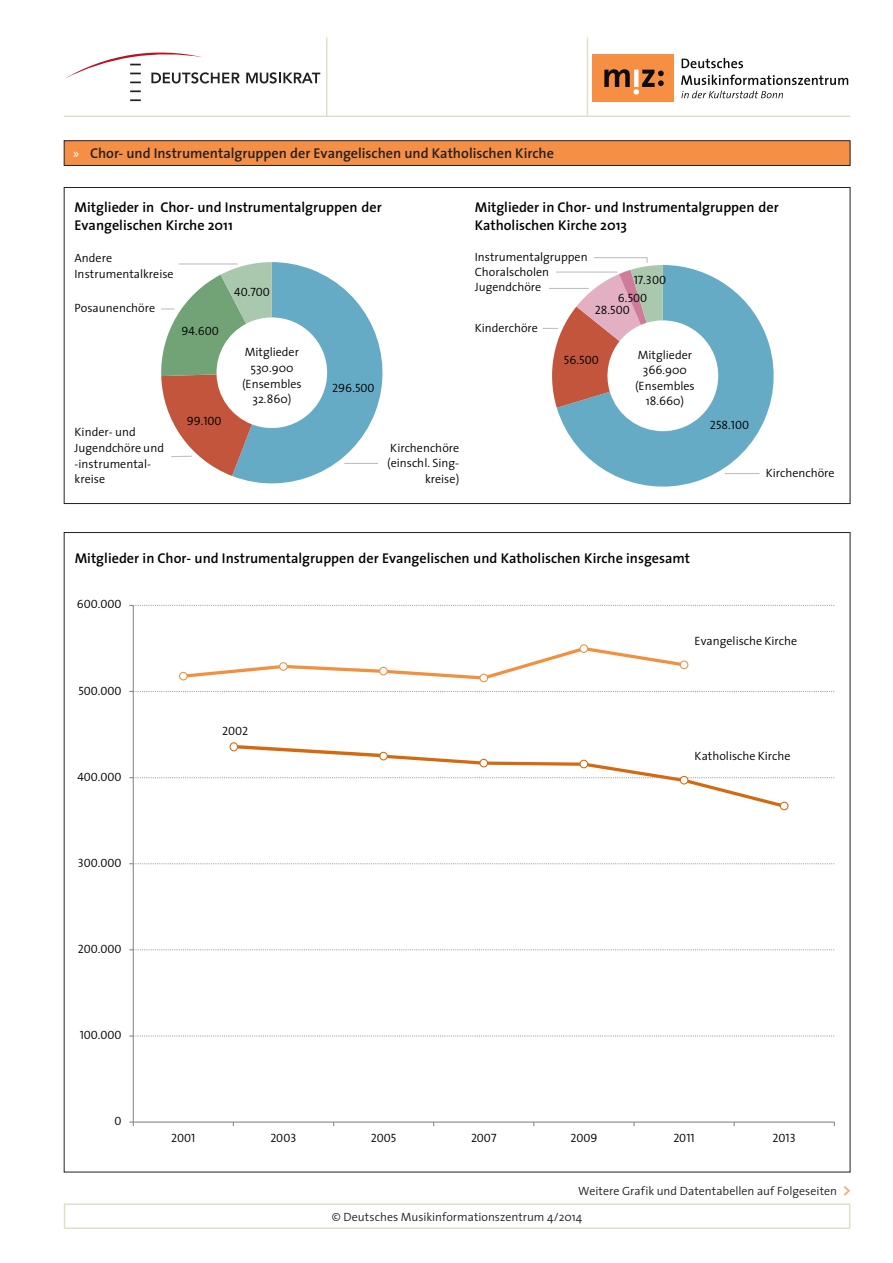
<style>
.page{position:relative;width:893px;height:1263px;background:#fff}
.page>*{position:absolute;margin:0;border:0;box-sizing:border-box;transform-origin:0 0}
.t1{font:600 16.5px "The Sans";color:#f9a367}
.t2{font:600 14.25px/18.6px "The Sans";letter-spacing:-.005em;color:#000}
.t3{font:600 14.25px "The Sans";color:#231f20}
.t4{font:300 12px/15.6px "The Sans";color:#000}
.t5{font:12px "The Sans Semi Light Caps";color:#000}
.Text_links_normal_8{font:300 12px "The Sans";color:#231f20}
.Text_zentriert_8_PT{font:300 12px "The Sans";color:#231f20}
.s1{font-family:"Myriad Pro";font-weight:400;color:#fff}
</style>
<div class="page">
<hr style="left:64px;top:115px;width:786px;height:2px;background:#e1dfc6">
<hr style="left:587px;top:38px;width:1px;height:77px;background:#e1dfc6">
<hr style="left:326px;top:38px;width:1px;height:79px;background:#e1dfc6">
<svg style="left:246px;top:72px;width:74px;height:12px"></svg>
<svg style="left:65px;top:52px;width:175px;height:32px"></svg>
<svg style="left:130px;top:90px;width:11px;height:2px"></svg>
<svg style="left:130px;top:99px;width:11px;height:2px"></svg>
<div style="left:592px;top:55px;width:82px;height:47px;background:#f68e43"></div>
<svg style="left:681px;top:75px;width:167px;height:10px"></svg>
<svg style="left:682px;top:58px;width:61px;height:10px"></svg>
<svg style="left:681px;top:91px;width:102px;height:7px"></svg>
<svg style="left:604px;top:69px;width:60px;height:26px"></svg>
<svg style="left:63px;top:140px;width:788px;height:26px;background:#e58644"></svg>
<svg style="left:63px;top:1203px;width:788px;height:26px"></svg>
<hr style="left:133px;top:605px;width:1px;height:517px;background:#868686">
<svg style="left:129px;top:1035px;width:705px;height:1px"></svg>
<svg style="left:129px;top:949px;width:705px;height:1px"></svg>
<svg style="left:129px;top:863px;width:705px;height:1px"></svg>
<svg style="left:129px;top:691px;width:705px;height:1px"></svg>
<svg style="left:129px;top:605px;width:705px;height:1px"></svg>
<hr style="left:133px;top:1121px;width:701px;height:1px;background:#868686">
<svg style="left:129px;top:1121px;width:5px;height:5px"></svg>
<svg style="left:180px;top:647px;width:508px;height:34px"></svg>
<div style="left:180px;top:672px;width:7px;height:8px;background:#fff;border-radius:50%"></div>
<div style="left:179px;top:672px;width:9px;height:8px;border:1px solid #f1903f;border-radius:50%"></div>
<div style="left:280px;top:663px;width:7px;height:7px;background:#fff;border-radius:50%"></div>
<div style="left:279px;top:662px;width:9px;height:9px;border:1px solid #f1903f;border-radius:50%"></div>
<div style="left:380px;top:667px;width:7px;height:8px;background:#fff;border-radius:50%"></div>
<div style="left:379px;top:667px;width:9px;height:8px;border:1px solid #f1903f;border-radius:50%"></div>
<div style="left:480px;top:674px;width:7px;height:8px;background:#fff;border-radius:50%"></div>
<div style="left:479px;top:674px;width:9px;height:8px;border:1px solid #f1903f;border-radius:50%"></div>
<div style="left:580px;top:645px;width:8px;height:7px;background:#fff;border-radius:50%"></div>
<div style="left:579px;top:644px;width:9px;height:9px;border:1px solid #f1903f;border-radius:50%"></div>
<div style="left:680px;top:661px;width:8px;height:8px;background:#fff;border-radius:50%"></div>
<div style="left:680px;top:660px;width:8px;height:9px;border:1px solid #f1903f;border-radius:50%"></div>
<svg style="left:129px;top:743px;width:705px;height:67px"></svg>
<div style="left:230px;top:743px;width:7px;height:8px;background:#fff;border-radius:50%"></div>
<div style="left:230px;top:742px;width:8px;height:9px;border:1px solid #d56910;border-radius:50%"></div>
<svg style="left:161px;top:262px;width:222px;height:222px"></svg>
<hr style="left:344px;top:463px;width:34px;height:1px;background:#bfbfbf">
<svg style="left:557px;top:265px;width:217px;height:222px;fill:#66abc5"></svg>
<svg style="left:543px;top:257px;width:120px;height:151px"></svg>
<hr style="left:725px;top:473px;width:35px;height:1px;background:#bfbfbf">
<p class="t3" style="left:73px;top:144px;width:482px"><span class="s1">»</span> Chor- und Instrumentalgruppen der Evangelischen und Katholischen Kirche</p>
<p class="t2" style="left:75px;top:198px;width:309px">Mitglieder in Chor- und Instrumentalgruppen der<br>Evangelischen Kirche 2011</p>
<p class="t4" style="left:75px;top:251px;width:100px">Andere<br>Instrumentalkreise</p>
<p class="t4" style="left:75px;top:301px;width:82px">Posaunenchöre</p>
<p class="t5" style="left:181px;top:323px;width:39px">94.600</p>
<p class="t4" style="left:75px;top:424px;width:91px">Kinder- und<br>Jugendchöre und -instrumental&shy;kreise</p>
<p class="t5" style="left:187px;top:413px;width:36px">99.100</p>
<p class="t5" style="left:234px;top:284px;width:37px">40.700</p>
<p class="t4" style="left:242px;top:345px;width:61px;text-align:center">Mitglieder<br>530.900 (Ensembles<br>32.860)</p>
<p class="t5" style="left:332px;top:380px;width:44px">296.500</p>
<p class="t4" style="left:387px;top:440px;width:74px;text-align:right">Kirchenchöre (einschl. Sing&shy;kreise)</p>
<p class="t2" style="left:475px;top:198px;width:306px">Mitglieder in Chor- und Instrumentalgruppen der<br>Katholischen Kirche 2013</p>
<p class="t4" style="left:475px;top:250px;width:114px;line-height:14.9px">Instrumentalgruppen<br>Choralscholen<br>Jugendchöre</p>
<p class="t4" style="left:475px;top:320px;width:65px">Kinderchöre</p>
<p class="t5" style="left:634px;top:272px;width:34px">17.300</p>
<p class="t5" style="left:618px;top:290px;width:31px">6.500</p>
<p class="t5" style="left:595px;top:302px;width:37px">28.500</p>
<p class="t5" style="left:564px;top:352px;width:36px">56.500</p>
<p class="t4" style="left:635px;top:347px;width:61px;text-align:center">Mitglieder<br>366.900 (Ensembles<br>18.660)</p>
<p class="t5" style="left:710px;top:417px;width:41px">258.100</p>
<p class="t4" style="left:766px;top:465px;width:70px">Kirchenchöre</p>
<p class="t2" style="left:75px;top:548px;width:617px">Mitglieder in Chor- und Instrumentalgruppen der Evangelischen und Katholischen Kirche insgesamt</p>
<p class="t5" style="left:77px;top:597px;width:46px">600.000</p>
<p class="t5" style="left:78px;top:683px;width:45px">500.000</p>
<p class="t5" style="left:77px;top:769px;width:46px">400.000</p>
<p class="t5" style="left:78px;top:855px;width:45px">300.000</p>
<p class="t5" style="left:78px;top:941px;width:45px">200.000</p>
<p class="t5" style="left:80px;top:1027px;width:43px">100.000</p>
<p class="t5" style="left:114px;top:1113px;width:9px">0</p>
<p class="t5" style="left:222px;top:723px;width:28px">2002</p>
<p class="t4" style="left:695px;top:633px;width:104px">Evangelische Kirche</p>
<p class="t4" style="left:695px;top:749px;width:97px">Katholische Kirche</p>
<p class="t5" style="left:171px;top:1130px;width:26px">2001</p>
<p class="t5" style="left:270px;top:1130px;width:28px">2003</p>
<p class="t5" style="left:371px;top:1130px;width:27px">2005</p>
<p class="t5" style="left:471px;top:1130px;width:27px">2007</p>
<p class="t5" style="left:570px;top:1130px;width:28px">2009</p>
<p class="t5" style="left:673px;top:1130px;width:23px">2011</p>
<p class="t5" style="left:772px;top:1130px;width:25px">2013</p>
<h1 class="t1" style="left:843px;top:1178px;width:10px">&gt;</h1>
<p class="Text_links_normal_8" style="left:578px;top:1183px;width:260px">Weitere Grafik und Datentabellen auf Folgeseiten</p>
<p class="Text_zentriert_8_PT" style="left:332px;top:1209px;width:252px">© Deutsches Musikinformationszentrum 4/2014</p>
</div>
